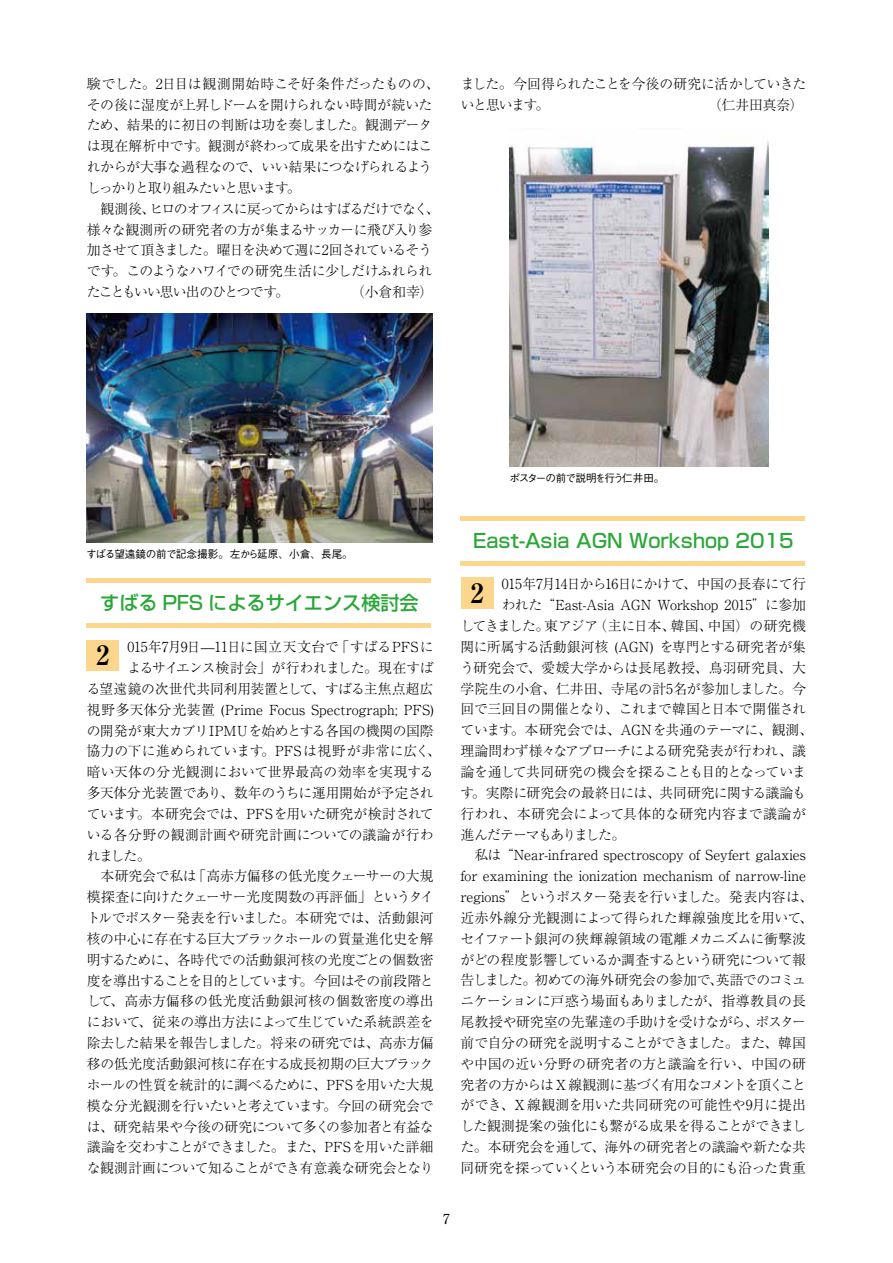
<style>
.page{position:relative;width:893px;height:1263px;background:#fff}
.page>*{position:absolute;margin:0;border:0;box-sizing:border-box;transform-origin:0 0}
.t1{font:700 26.55px "Ryumin Pro";color:#000}
.t2{font:500 19.2px "Shin Go Pro";color:#2aa738}
.t3{font:300 13.8px/20.9px "Ryumin Pro";letter-spacing:-.02em;color:#000}
.t4{font:300 13.8px/20.9px "Ryumin Pro";letter-spacing:-.045em;color:#000}
.t5{font:300 13.8px "Ryumin Pro";color:#000}
.t6{font:300 13.8px "Ryumin Pro";letter-spacing:.005em;color:#000}
.t7{font:300 13.8px "Ryumin Pro";letter-spacing:.015em;color:#000}
.t8{font:300 13.8px "Ryumin Pro";letter-spacing:-.04em;color:#000}
.t9{font:300 13.8px "Ryumin Pro";letter-spacing:.02em;color:#000}
.t10{font:300 13.8px "Ryumin Pro";letter-spacing:-.075em;color:#000}
.t11{font:300 13.8px "Ryumin Pro";letter-spacing:-.07em;color:#000}
.t12{font:300 13.8px "Ryumin Pro";letter-spacing:-.095em;color:#000}
.t13{font:700 13.8px "Futo Min A101 Pro";color:#000}
.t14{font:500 10.65px "Gothic BBB Pro";letter-spacing:-.03em;color:#000}
.t15{font:500 10.65px "Gothic BBB Pro";letter-spacing:-.11em;color:#000}
</style>
<div class="page">
<div style="left:461px;top:577px;width:32px;height:31px;background:#fcd68c"></div>
<img style="left:87px;top:313px;width:345px;height:229px">
<div style="left:87px;top:623px;width:344px;height:5px;background:#fcd68c"></div>
<div style="left:87px;top:578px;width:344px;height:5px;background:#fcd68c"></div>
<div style="left:87px;top:640px;width:32px;height:30px;background:#fcd68c"></div>
<div style="left:461px;top:561px;width:344px;height:5px;background:#fcd68c"></div>
<hr style="left:461px;top:516px;width:344px;height:4px;background:#fcd68c">
<img style="left:510px;top:140px;width:259px;height:326px">
<p class="t4" style="left:87px;top:72px;width:354px">験でした。2日目は観測開始時こそ好条件だったものの、その後に湿度が上昇しドームを開けられない時間が続いたため、結果的に初日の判断は功を奏しました。観測データは現在解析中です。観測が終わって成果を出すためにはこれからが大事な過程なので、いい結果につなげられるようしっかりと取り組みたいと思います。<br>　観測後、ヒロのオフィスに戻ってからはすばるだけでなく、様々な観測所の研究者の方が集まるサッカーに飛び入り参加させて頂きました。曜日を決めて週に2回されているそうです。このようなハワイでの研究生活に少しだけふれられたこともいい思い出のひとつです。　　　　　（小倉和幸）</p>
<p class="t3" style="left:461px;top:72px;width:347px">ました。今回得られたことを今後の研究に活かしていきたいと思います。　　　　　　　　　　　　（仁井田真奈）</p>
<p class="t15" style="left:509px;top:470px;width:157px">ポスターの前で説明を行う仁井田。</p>
<p class="t14" style="left:86px;top:545px;width:268px">すばる望遠鏡の前で記念撮影。左から延原、小倉、長尾。</p>
<h2 class="t2" style="left:100px;top:587px;width:320px">すばる PFS によるサイエンス検討会</h2>
<p class="t5" style="left:127px;top:636px;width:308px">015年7月9日—11日に国立天文台で「すばるPFSに</p>
<p class="t8" style="left:127px;top:657px;width:308px">よるサイエンス検討会」が行われました。現在すば</p>
<p class="t3" style="left:87px;top:677px;width:348px">る望遠鏡の次世代共同利用装置として、すばる主焦点超広</p>
<p class="t6" style="left:87px;top:699px;width:348px">視野多天体分光装置 (Prime Focus Spectrograph; PFS)</p>
<p class="t3" style="left:87px;top:719px;width:348px">の開発が東大カブリIPMUを始めとする各国の機関の国際</p>
<p class="t7" style="left:87px;top:740px;width:355px">協力の下に進められています。PFSは視野が非常に広く、</p>
<p class="t6" style="left:87px;top:761px;width:348px">暗い天体の分光観測において世界最高の効率を実現する</p>
<p class="t3" style="left:87px;top:781px;width:348px">多天体分光装置であり、数年のうちに運用開始が予定され</p>
<p class="t3" style="left:87px;top:802px;width:348px">ています。本研究会では、PFSを用いた研究が検討されて</p>
<p class="t7" style="left:87px;top:824px;width:348px">いる各分野の観測計画や研究計画についての議論が行わ</p>
<p class="t3" style="left:87px;top:844px;width:65px">れました。</p>
<p class="t3" style="left:87px;top:865px;width:348px">　本研究会で私は「高赤方偏移の低光度クェーサーの大規</p>
<p class="t3" style="left:87px;top:885px;width:348px">模探査に向けたクェーサー光度関数の再評価」というタイ</p>
<p class="t3" style="left:87px;top:906px;width:348px">トルでポスター発表を行いました。本研究では、活動銀河</p>
<p class="t3" style="left:87px;top:927px;width:348px">核の中心に存在する巨大ブラックホールの質量進化史を解</p>
<p class="t3" style="left:87px;top:948px;width:348px">明するために、各時代での活動銀河核の光度ごとの個数密</p>
<p class="t11" style="left:87px;top:969px;width:348px">度を導出することを目的としています。今回はその前段階と</p>
<p class="t9" style="left:87px;top:990px;width:348px">して、高赤方偏移の低光度活動銀河核の個数密度の導出</p>
<p class="t3" style="left:87px;top:1010px;width:348px">において、従来の導出方法によって生じていた系統誤差を</p>
<p class="t3" style="left:87px;top:1031px;width:348px">除去した結果を報告しました。将来の研究では、高赤方偏</p>
<p class="t3" style="left:87px;top:1052px;width:348px">移の低光度活動銀河核に存在する成長初期の巨大ブラック</p>
<p class="t3" style="left:87px;top:1073px;width:348px">ホールの性質を統計的に調べるために、PFSを用いた大規</p>
<p class="t3" style="left:87px;top:1094px;width:348px">模な分光観測を行いたいと考えています。今回の研究会で</p>
<p class="t3" style="left:87px;top:1115px;width:348px">は、研究結果や今後の研究について多くの参加者と有益な</p>
<p class="t3" style="left:87px;top:1136px;width:348px">議論を交わすことができました。また、PFSを用いた詳細</p>
<p class="t3" style="left:87px;top:1156px;width:348px">な観測計画について知ることができ有意義な研究会となり</p>
<h1 class="t1" style="left:96px;top:634px;width:15px">2</h1>
<h2 class="t2" style="left:473px;top:525px;width:322px">East-Asia AGN Workshop 2015</h2>
<p class="t3" style="left:502px;top:573px;width:306px">015年7月14日から16日にかけて、中国の長春にて行</p>
<p class="t3" style="left:502px;top:594px;width:306px">われた “East-Asia AGN Workshop 2015”に参加</p>
<p class="t3" style="left:460px;top:614px;width:347px">してきました。東アジア（主に日本、韓国、中国）の研究機</p>
<p class="t3" style="left:460px;top:635px;width:347px">関に所属する活動銀河核 (AGN) を専門とする研究者が集</p>
<p class="t7" style="left:460px;top:657px;width:347px">う研究会で、愛媛大学からは長尾教授、鳥羽研究員、大</p>
<p class="t3" style="left:460px;top:677px;width:347px">学院生の小倉、仁井田、寺尾の計5名が参加しました。今</p>
<p class="t4" style="left:460px;top:698px;width:347px">回で三回目の開催となり、これまで韓国と日本で開催され</p>
<p class="t3" style="left:460px;top:719px;width:354px">ています。本研究会では、AGNを共通のテーマに、観測、</p>
<p class="t4" style="left:460px;top:739px;width:347px">理論問わず様々なアプローチによる研究発表が行われ、議</p>
<p class="t3" style="left:460px;top:760px;width:347px">論を通して共同研究の機会を探ることも目的となっていま</p>
<p class="t3" style="left:460px;top:781px;width:347px">す。実際に研究会の最終日には、共同研究に関する議論も</p>
<p class="t9" style="left:460px;top:803px;width:347px">行われ、本研究会によって具体的な研究内容まで議論が</p>
<p class="t12" style="left:460px;top:823px;width:166px">進んだテーマもありました。</p>
<p class="t5" style="left:460px;top:844px;width:347px">　私は “Near-infrared spectroscopy of Seyfert galaxies</p>
<p class="t5" style="left:460px;top:865px;width:347px">for examining the ionization mechanism of narrow-line</p>
<p class="t3" style="left:460px;top:885px;width:354px">regions”というポスター発表を行いました。発表内容は、</p>
<p class="t6" style="left:460px;top:907px;width:354px">近赤外線分光観測によって得られた輝線強度比を用いて、</p>
<p class="t3" style="left:460px;top:927px;width:347px">セイファート銀河の狭輝線領域の電離メカニズムに衝撃波</p>
<p class="t8" style="left:460px;top:948px;width:347px">がどの程度影響しているか調査するという研究について報</p>
<p class="t3" style="left:460px;top:969px;width:347px">告しました。初めての海外研究会の参加で、英語でのコミュ</p>
<p class="t4" style="left:460px;top:989px;width:347px">ニケーションに戸惑う場面もありましたが、指導教員の長</p>
<p class="t3" style="left:460px;top:1010px;width:347px">尾教授や研究室の先輩達の手助けを受けながら、ポスター</p>
<p class="t8" style="left:460px;top:1032px;width:347px">前で自分の研究を説明することができました。また、韓国</p>
<p class="t6" style="left:460px;top:1053px;width:347px">や中国の近い分野の研究者の方と議論を行い、中国の研</p>
<p class="t10" style="left:460px;top:1073px;width:347px">究者の方からは X 線観測に基づく有用なコメントを頂くこと</p>
<p class="t3" style="left:460px;top:1094px;width:347px">ができ、X 線観測を用いた共同研究の可能性や9月に提出</p>
<p class="t3" style="left:460px;top:1114px;width:347px">した観測提案の強化にも繋がる成果を得ることができまし</p>
<p class="t3" style="left:460px;top:1135px;width:347px">た。本研究会を通して、海外の研究者との議論や新たな共</p>
<p class="t3" style="left:460px;top:1156px;width:347px">同研究を探っていくという本研究会の目的にも沿った貴重</p>
<h1 class="t1" style="left:470px;top:572px;width:15px">2</h1>
<p class="t13" style="left:443px;top:1207px;width:9px">7</p>
</div>
